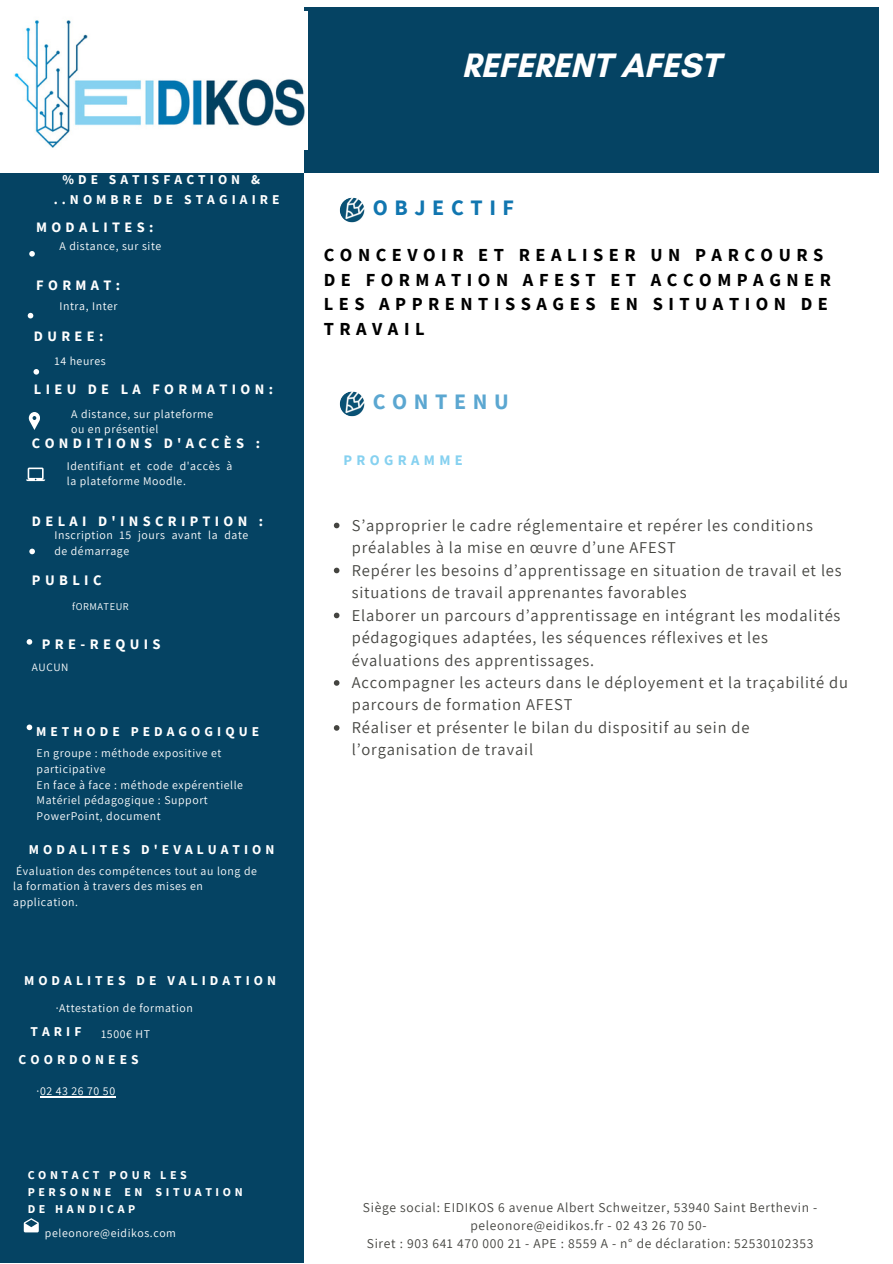
<style>
.page{position:relative;width:893px;height:1264px;background:#fff}
.page>*{position:absolute;margin:0;border:0;box-sizing:border-box;transform-origin:0 0}
.t1{font:700 34.5px "Glacial Indifference";color:#fff}
.t2{font:700 22.05px "Source Sans Pro";letter-spacing:.3em;color:#1176b0}
.t3{font:700 22.05px "Source Sans Pro";letter-spacing:.3em;color:#5ba7d1}
.t4{font:700 18.3px/24.8px "Source Sans Pro";letter-spacing:.3em;color:#000}
.t5{font:16.5px/22.5px "Assistant";letter-spacing:.05em;color:#444440}
.t6{font:700 14.55px "Source Sans Pro";letter-spacing:.3em;color:#fff}
.t7{font:700 14.55px "Source Sans Pro";letter-spacing:.3em;color:#86d1f0}
.t8{font:700 14.4px "Source Sans Pro";letter-spacing:.3em;color:#fff}
.t9{font:13.5px/18px "Assistant";letter-spacing:.05em;color:#444440;text-align:center}
.t10{font:700 13.5px "Source Sans Pro";letter-spacing:.3em;color:#fff}
.t11{font:700 12px/16.8px "Source Sans Pro";letter-spacing:.3em;color:#fff}
.t12{font:11.85px/15.8px "Assistant";letter-spacing:.05em;color:#fff}
.t13{font:11.25px "Assistant";letter-spacing:.05em;color:#fff}
.t14{font:10.35px "Assistant";letter-spacing:.05em;color:#fff}
</style>
<div class="page">
<div style="left:304px;top:7px;width:579px;height:166px;background:#054363"></div>
<div style="left:0;top:173px;width:304px;height:1089px;background:#054363"></div>
<svg style="left:29px;top:412px;width:11px;height:18px"></svg>
<svg style="left:26px;top:467px;width:19px;height:14px"></svg>
<svg style="left:24px;top:1218px;width:15px;height:14px"></svg>
<svg style="left:29px;top:548px;width:6px;height:6px"></svg>
<svg style="left:27px;top:724px;width:5px;height:6px"></svg>
<svg style="left:27px;top:639px;width:5px;height:5px"></svg>
<svg style="left:29px;top:251px;width:6px;height:6px"></svg>
<svg style="left:33px;top:369px;width:6px;height:5px"></svg>
<svg style="left:28px;top:313px;width:5px;height:5px"></svg>
<img style="left:14px;top:11px;width:294px;height:139px">
<img style="left:340px;top:198px;width:24px;height:24px;border-radius:50%">
<svg style="left:334px;top:522px;width:5px;height:6px"></svg>
<svg style="left:334px;top:567px;width:5px;height:6px"></svg>
<svg style="left:334px;top:612px;width:5px;height:6px"></svg>
<svg style="left:334px;top:680px;width:5px;height:5px"></svg>
<svg style="left:334px;top:725px;width:5px;height:5px"></svg>
<hr style="left:40px;top:1096px;width:76px;height:1px;background:#fff">
<img style="left:340px;top:391px;width:24px;height:25px;border-radius:50%">
<p class="t10" style="left:62px;top:171px;width:199px">%DE SATISFACTION &amp;</p>
<p class="t10" style="left:54px;top:190px;width:227px">..NOMBRE DE STAGIAIRE</p>
<p class="t8" style="left:36px;top:218px;width:119px">MODALITES:</p>
<p class="t12" style="left:59px;top:238px;width:103px">A distance, sur site</p>
<p class="t8" style="left:36px;top:276px;width:85px">FORMAT:</p>
<p class="t12" style="left:59px;top:298px;width:60px">Intra, Inter</p>
<p class="t8" style="left:34px;top:327px;width:71px">DUREE:</p>
<p class="t12" style="left:54px;top:352px;width:53px">14 heures</p>
<p class="t8" style="left:34px;top:380px;width:240px">LIEU DE LA FORMATION:</p>
<p class="t12" style="left:71px;top:405px;width:144px">A distance, sur plateforme ou en présentiel</p>
<p class="t8" style="left:32px;top:433px;width:229px">CONDITIONS D'ACCÈS :</p>
<p class="t12" style="left:67px;top:457px;width:167px">Identifiant et code d'accès à la plateforme Moodle.</p>
<p class="t8" style="left:32px;top:512px;width:233px">DELAI D'INSCRIPTION :</p>
<p class="t12" style="left:54px;top:526px;width:195px">Inscription 15 jours avant la date de démarrage</p>
<p class="t6" style="left:32px;top:570px;width:71px">PUBLIC</p>
<p class="t14" style="left:72px;top:599px;width:58px">fORMATEUR</p>
<p class="t6" style="left:42px;top:634px;width:120px">PRE-REQUIS</p>
<p class="t13" style="left:32px;top:659px;width:38px">AUCUN</p>
<p class="t10" style="left:36px;top:723px;width:224px">METHODE PEDAGOGIQUE</p>
<p class="t12" style="left:37px;top:744px;width:186px">En groupe : méthode expositive et participative</p>
<p class="t12" style="left:37px;top:776px;width:208px">En face à face : méthode expérentielle</p>
<p class="t12" style="left:37px;top:792px;width:173px">Matériel pédagogique : Support<br>PowerPoint, document</p>
<p class="t10" style="left:29px;top:840px;width:247px">MODALITES D'EVALUATION</p>
<p class="t12" style="left:13px;top:862px;width:245px">Évaluation des compétences tout au long de la formation à travers des mises en application.</p>
<p class="t10" style="left:24px;top:972px;width:254px">MODALITES DE VALIDATION</p>
<p class="t12" style="left:56px;top:999px;width:139px">·Attestation de formation</p>
<p class="t10" style="left:31px;top:1022px;width:52px">TARIF</p>
<p class="t12" style="left:101px;top:1025px;width:50px">1500€ HT</p>
<p class="t10" style="left:19px;top:1050px;width:122px">COORDONEES</p>
<p class="t12" style="left:37px;top:1082px;width:80px">·02 43 26 70 50</p>
<p class="t11" style="left:28px;top:1166px;width:161px">CONTACT POUR LES</p>
<p class="t11" style="left:28px;top:1183px;width:216px">PERSONNE EN SITUATION<br>DE HANDICAP</p>
<p class="t12" style="left:45px;top:1224px;width:132px">peleonore@eidikos.com</p>
<p class="t1" style="left:461px;top:44px;width:260px">REFERENT AFEST</p>
<p class="t2" style="left:373px;top:194px;width:143px">OBJECTIF</p>
<p class="t4" style="left:324px;top:242px;width:509px">CONCEVOIR ET REALISER UN PARCOURS<br>DE FORMATION AFEST ET ACCOMPAGNER<br>LES APPRENTISSAGES EN SITUATION DE<br>TRAVAIL</p>
<p class="t3" style="left:373px;top:387px;width:137px">CONTENU</p>
<p class="t7" style="left:343px;top:450px;width:121px">PROGRAMME</p>
<p class="t5" style="left:352px;top:513px;width:462px">S’approprier le cadre réglementaire et repérer les conditions préalables à la mise en œuvre d’une AFEST</p>
<p class="t5" style="left:352px;top:558px;width:491px">Repérer les besoins d’apprentissage en situation de travail et les situations de travail apprenantes favorables</p>
<p class="t5" style="left:352px;top:603px;width:490px">Elaborer un parcours d’apprentissage en intégrant les modalités pédagogiques adaptées, les séquences réflexives et les évaluations des apprentissages.</p>
<p class="t5" style="left:352px;top:670px;width:498px">Accompagner les acteurs dans le déployement et la traçabilité du parcours de formation AFEST</p>
<p class="t5" style="left:352px;top:715px;width:399px">Réaliser et présenter le bilan du dispositif au sein de l’organisation de travail</p>
<p class="t9" style="left:363px;top:1198px;width:456px">Siège social: EIDIKOS 6 avenue Albert Schweitzer, 53940 Saint Berthevin - peleonore@eidikos.fr - 02 43 26 70 50-</p>
<p class="t9" style="left:367px;top:1234px;width:448px">Siret : 903 641 470 000 21 - APE : 8559 A - n° de déclaration: 52530102353</p>
</div>
